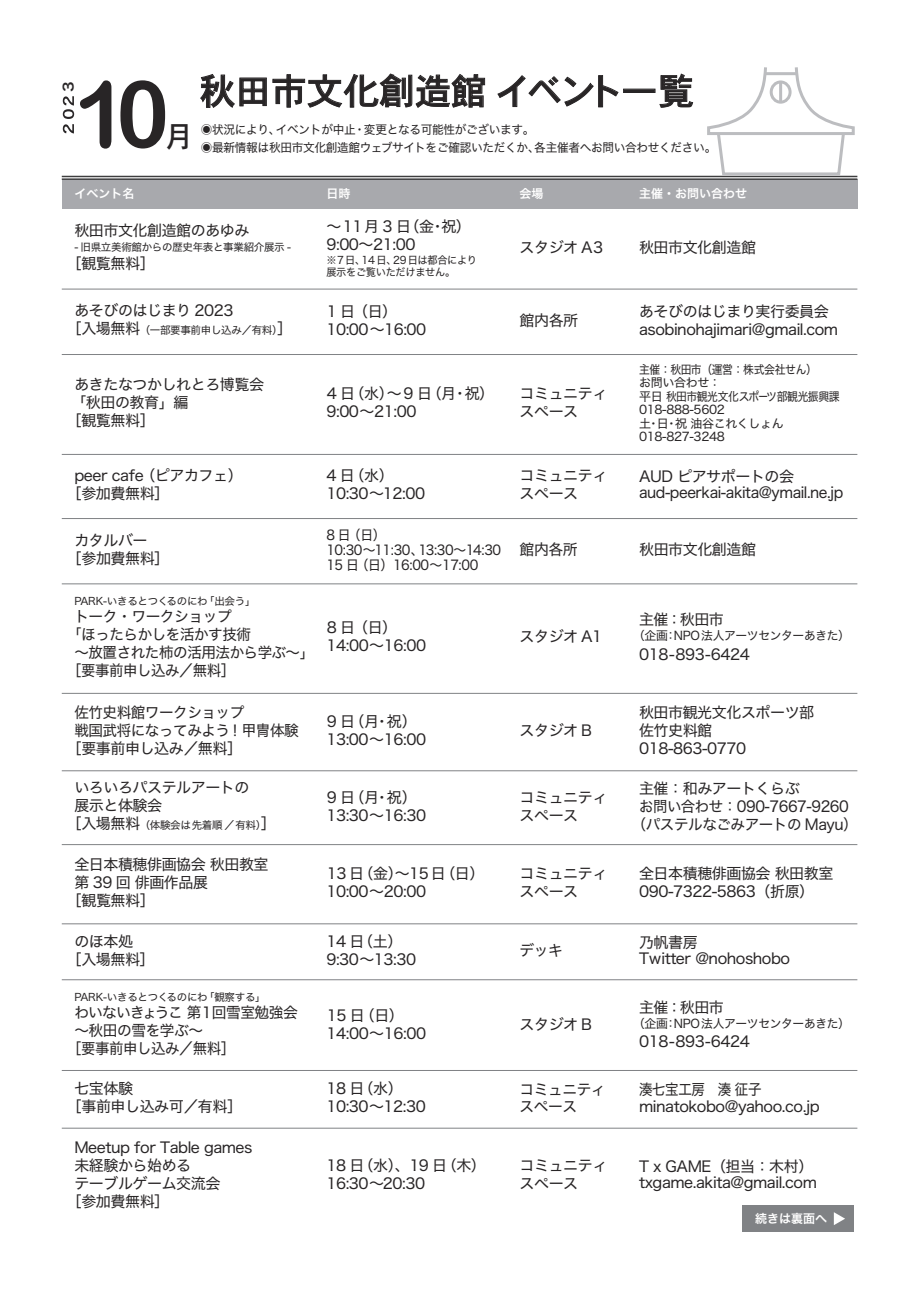
<style>
.page{position:relative;width:919px;height:1289px;background:#fff}
.page>*{position:absolute;margin:0;border:0;box-sizing:border-box;transform-origin:0 0}
.t1{font:93px "Arial Rounded MT Bold";color:#282526;scale:.96 1}
.t2{font:36px "Osaka";color:#282526}
.t3{font:30px "Osaka";color:#282526}
.t4{font:15px/18px "Hiragino Sans W4";letter-spacing:-.03em;color:#282526}
.t5{font:15px "Hiragino Sans W4";letter-spacing:-.03em;color:#282526;scale:.96 1}
.t6{font:15px/16.5px "Hiragino Sans W4";letter-spacing:-.03em;color:#282526;scale:.9 1}
.t7{font:15px "Hiragino Sans W4";letter-spacing:-.05em;color:#282526}
.t8{font:13.5px/15px "Hiragino Sans W4";letter-spacing:-.03em;color:#282526;scale:.95 1}
.t9{font:13.5px "Hira Kaku Pro N W6";color:#282526;scale:1.1 1}
.t10{font:12px/18px "Hiragino Sans W4";letter-spacing:-.03em;color:#282526}
.t11{font:12px/13.5px "Hiragino Sans W4";letter-spacing:-.03em;color:#282526;scale:.9 1}
.t12{font:12px "Hiragino Sans W6";color:#fff}
.t13{font:10.5px/12px "Hiragino Sans W4";letter-spacing:-.03em;color:#282526}
.s1{font-size:15px}
</style>
<div class="page">
<div style="left:62px;top:179px;width:795px;height:30px;background:#a8a9ad"></div>
<hr style="left:62px;top:176px;width:795px;height:1px;background:#3e3e3f">
<hr style="left:62px;top:178px;width:795px;height:2px;background:#3e3e3f">
<hr style="left:62px;top:289px;width:795px;height:1px;background:#808285">
<hr style="left:62px;top:354px;width:795px;height:1px;background:#808285">
<hr style="left:62px;top:454px;width:795px;height:1px;background:#808285">
<hr style="left:62px;top:518px;width:795px;height:1px;background:#808285">
<hr style="left:62px;top:693px;width:795px;height:1px;background:#808285">
<hr style="left:62px;top:770px;width:795px;height:1px;background:#808285">
<hr style="left:62px;top:923px;width:795px;height:1px;background:#808285">
<hr style="left:62px;top:583px;width:795px;height:1px;background:#808285">
<hr style="left:62px;top:1070px;width:795px;height:1px;background:#808285">
<hr style="left:62px;top:1127px;width:795px;height:1px;background:#808285">
<hr style="left:62px;top:844px;width:795px;height:1px;background:#808285">
<hr style="left:62px;top:979px;width:795px;height:1px;background:#808285">
<svg style="left:705px;top:67px;width:151px;height:109px"></svg>
<hr style="left:765px;top:72px;width:31px;height:3px;background:#bcbdc0">
<div style="left:769px;top:80px;width:22px;height:24px;border:3px solid #bcbdc0;border-radius:50%"></div>
<hr style="left:779px;top:82px;width:3px;height:20px;background:#bcbdc0">
<svg style="left:200px;top:74px;width:66px;height:34px"></svg>
<svg style="left:273px;top:74px;width:212px;height:34px"></svg>
<svg style="left:497px;top:75px;width:121px;height:32px"></svg>
<div style="left:623px;top:89px;width:32px;height:4px;border:1px solid #282526"></div>
<svg style="left:659px;top:74px;width:34px;height:34px"></svg>
<div style="left:742px;top:1204px;width:111px;height:27px;background:#808285"></div>
<svg style="left:833px;top:1212px;width:12px;height:13px"></svg>
<svg style="left:63px;top:96px;width:11px;height:37px"></svg>
<h2 class="t2" style="left:199px;top:68px;width:496px">秋田市文化創造館 イベント一覧</h2>
<h1 class="t1" style="left:74px;top:59px;width:100px">10</h1>
<p class="t9" style="left:56px;top:92px;width:11px;rotate:-90deg">3</p>
<h3 class="t3" style="left:164px;top:116px;width:31px">月</h3>
<p class="t10" style="left:201px;top:119px;width:517px">◉状況により、イベントが中止・変更となる可能性がございます。<br>◉最新情報は秋田市文化創造館ウェブサイトをご確認いただくか、各主催者へお問い合わせください。</p>
<p class="t12" style="left:74px;top:183px;width:62px">イベント名</p>
<p class="t12" style="left:326px;top:183px;width:25px">日時</p>
<p class="t12" style="left:519px;top:183px;width:25px">会場</p>
<p class="t12" style="left:639px;top:183px;width:109px">主催・お問い合わせ</p>
<p class="t4" style="left:74px;top:221px;width:177px">秋田市文化創造館のあゆみ</p>
<p class="t13" style="left:74px;top:240px;width:218px">- 旧県立美術館からの歴史年表と事業紹介展示 -</p>
<p class="t4" style="left:67px;top:254px;width:89px">［観覧無料］</p>
<p class="t4" style="left:74px;top:300px;width:161px">あそびのはじまり 2023</p>
<p class="t13" style="left:67px;top:323px;width:227px"><span class="s1">［入場無料</span>（一部要事前申し込み／有料）<span class="s1">］</span></p>
<p class="t4" style="left:74px;top:374px;width:191px">あきたなつかしれとろ博覧会</p>
<p class="t4" style="left:71px;top:392px;width:118px">「秋田の教育」編</p>
<p class="t4" style="left:67px;top:410px;width:89px">［観覧無料］</p>
<p class="t4" style="left:326px;top:216px;width:146px">～11月 3 日（金・祝）<br>9:00～21:00</p>
<p class="t13" style="left:326px;top:253px;width:152px">※7日、14 日、29日は都合により展示をご覧いただけません。</p>
<p class="t4" style="left:326px;top:301px;width:101px">1 日（日）<br>10:00～16:00</p>
<p class="t4" style="left:519px;top:237px;width:85px">スタジオ A3</p>
<p class="t4" style="left:519px;top:310px;width:60px">館内各所</p>
<p class="t4" style="left:326px;top:383px;width:169px">4 日（水）～9 日（月・祝）<br>9:00～21:00</p>
<p class="t4" style="left:519px;top:383px;width:89px">コミュニティスペース</p>
<p class="t4" style="left:639px;top:237px;width:118px">秋田市文化創造館</p>
<p class="t4" style="left:639px;top:301px;width:201px">あそびのはじまり実行委員会asobinohajimari@gmail.com</p>
<p class="t11" style="left:639px;top:361px;width:224px">主催：秋田市（運営：株式会社せん）<br>お問い合わせ：<br>平日 秋田市観光文化スポーツ部観光振興課<br>018-888-5602<br>土・日・祝 油谷これくしょん<br>018-827-3248</p>
<p class="t4" style="left:67px;top:465px;width:177px;text-indent:8px">peer cafe （ピアカフェ）［参加費無料］</p>
<p class="t4" style="left:639px;top:467px;width:206px;line-height:16.5px">AUD ピアサポートの会aud-peerkai-akita@ymail.ne.jp</p>
<p class="t4" style="left:326px;top:465px;width:100px">4 日（水）<br>10:30～12:00</p>
<p class="t4" style="left:519px;top:465px;width:89px">コミュニティスペース</p>
<p class="t8" style="left:326px;top:526px;width:186px">8 日（日）<br>10:30～11:30、13:30～14:30<br>15 日（日）16:00～17:00</p>
<p class="t4" style="left:67px;top:530px;width:104px;text-indent:8px">カタルバー<br>［参加費無料］</p>
<p class="t4" style="left:519px;top:539px;width:60px">館内各所</p>
<p class="t4" style="left:639px;top:539px;width:118px">秋田市文化創造館</p>
<p class="t13" style="left:74px;top:594px;width:183px">PARK-いきるとつくるのにわ「出会う」</p>
<p class="t4" style="left:74px;top:606px;width:159px">トーク・ワークショップ</p>
<p class="t4" style="left:67px;top:624px;width:185px">「ほったらかしを活かす技術</p>
<p class="t4" style="left:74px;top:642px;width:241px">～放置された柿の活用法から学ぶ～」</p>
<p class="t5" style="left:67px;top:657px;width:177px">［要事前申し込み／無料］</p>
<p class="t4" style="left:74px;top:702px;width:171px">佐竹史料館ワークショップ</p>
<p class="t4" style="left:74px;top:720px;width:226px">戦国武将になってみよう！甲冑体験</p>
<p class="t4" style="left:67px;top:738px;width:177px">［要事前申し込み／無料］</p>
<p class="t4" style="left:74px;top:777px;width:177px">いろいろパステルアートの展示と体験会</p>
<p class="t13" style="left:67px;top:818px;width:210px"><span class="s1">［入場無料</span>（体験会は先着順／有料）<span class="s1">］</span></p>
<p class="t4" style="left:74px;top:854px;width:196px">全日本積穂俳画協会 秋田教室</p>
<p class="t4" style="left:74px;top:872px;width:135px">第 39 回 俳画作品展</p>
<p class="t4" style="left:67px;top:890px;width:89px">［観覧無料］</p>
<p class="t4" style="left:326px;top:617px;width:101px">8 日（日）<br>14:00～16:00</p>
<p class="t4" style="left:519px;top:626px;width:84px">スタジオ A1</p>
<p class="t4" style="left:326px;top:711px;width:101px">9 日（月・祝）<br>13:00～16:00</p>
<p class="t4" style="left:519px;top:720px;width:74px">スタジオ B</p>
<p class="t4" style="left:326px;top:787px;width:101px">9 日（月・祝）<br>13:30～16:30</p>
<p class="t4" style="left:326px;top:863px;width:159px">13 日（金）～15日（日）<br>10:00～20:00</p>
<p class="t4" style="left:519px;top:787px;width:89px">コミュニティスペース</p>
<p class="t4" style="left:519px;top:863px;width:89px">コミュニティスペース</p>
<p class="t4" style="left:639px;top:609px;width:86px">主催：秋田市</p>
<p class="t10" style="left:633px;top:626px;width:218px">（企画：NPO法人アーツセンターあきた）</p>
<p class="t4" style="left:639px;top:644px;width:112px">018-893-6424</p>
<p class="t4" style="left:639px;top:702px;width:177px">秋田市観光文化スポーツ部佐竹史料館<br>018-863-0770</p>
<p class="t4" style="left:639px;top:778px;width:162px">主催：和みアートくらぶ</p>
<p class="t5" style="left:639px;top:792px;width:220px">お問い合わせ：090-7667-9260</p>
<p class="t5" style="left:631px;top:810px;width:237px">（パステルなごみアートの Mayu）</p>
<p class="t4" style="left:639px;top:863px;width:196px">全日本積穂俳画協会 秋田教室<br>090-7322-5863（折原）</p>
<p class="t4" style="left:326px;top:931px;width:91px">14 日（土）<br>9:30～13:30</p>
<p class="t4" style="left:519px;top:940px;width:45px">デッキ</p>
<p class="t4" style="left:67px;top:931px;width:89px;text-indent:8px">のほ本処<br>［入場無料］</p>
<p class="t4" style="left:639px;top:932px;width:152px;line-height:16.5px">乃帆書房　<br>Twitter @nohoshobo</p>
<p class="t13" style="left:74px;top:989px;width:193px">PARK-いきるとつくるのにわ「観察する」</p>
<p class="t7" style="left:74px;top:998px;width:225px">わいないきょうこ 第１回雪室勉強会</p>
<p class="t4" style="left:74px;top:1020px;width:130px">～秋田の雪を学ぶ～</p>
<p class="t5" style="left:67px;top:1034px;width:177px">［要事前申し込み／無料］</p>
<p class="t4" style="left:326px;top:1005px;width:101px">15 日（日）<br>14:00～16:00</p>
<p class="t4" style="left:519px;top:1014px;width:74px">スタジオ B</p>
<p class="t4" style="left:639px;top:997px;width:86px">主催：秋田市</p>
<p class="t10" style="left:633px;top:1013px;width:218px">（企画：NPO法人アーツセンターあきた）</p>
<p class="t4" style="left:639px;top:1031px;width:112px">018-893-6424</p>
<p class="t4" style="left:326px;top:1078px;width:101px">18 日（水）<br>10:30～12:30</p>
<p class="t4" style="left:519px;top:1080px;width:87px;line-height:16.5px">コミュニティスペース</p>
<p class="t4" style="left:67px;top:1078px;width:177px;text-indent:8px">七宝体験<br>［事前申し込み可／有料］</p>
<p class="t6" style="left:639px;top:1080px;width:202px">湊七宝工房　湊 征子minatokobo@yahoo.co.jp</p>
<p class="t4" style="left:74px;top:1137px;width:180px">Meetup for Table games</p>
<p class="t4" style="left:74px;top:1155px;width:118px">未経験から始める</p>
<p class="t4" style="left:74px;top:1173px;width:147px">テーブルゲーム交流会</p>
<p class="t4" style="left:67px;top:1191px;width:104px">［参加費無料］</p>
<p class="t4" style="left:326px;top:1155px;width:161px">18 日（水）、19 日（木）<br>16:30～20:30</p>
<p class="t4" style="left:519px;top:1155px;width:89px">コミュニティスペース</p>
<p class="t4" style="left:639px;top:1156px;width:179px;line-height:16.5px">T x GAME（担当：木村）txgame.akita@gmail.com</p>
<p class="t12" style="left:755px;top:1207px;width:73px">続きは裏面へ</p>
</div>
